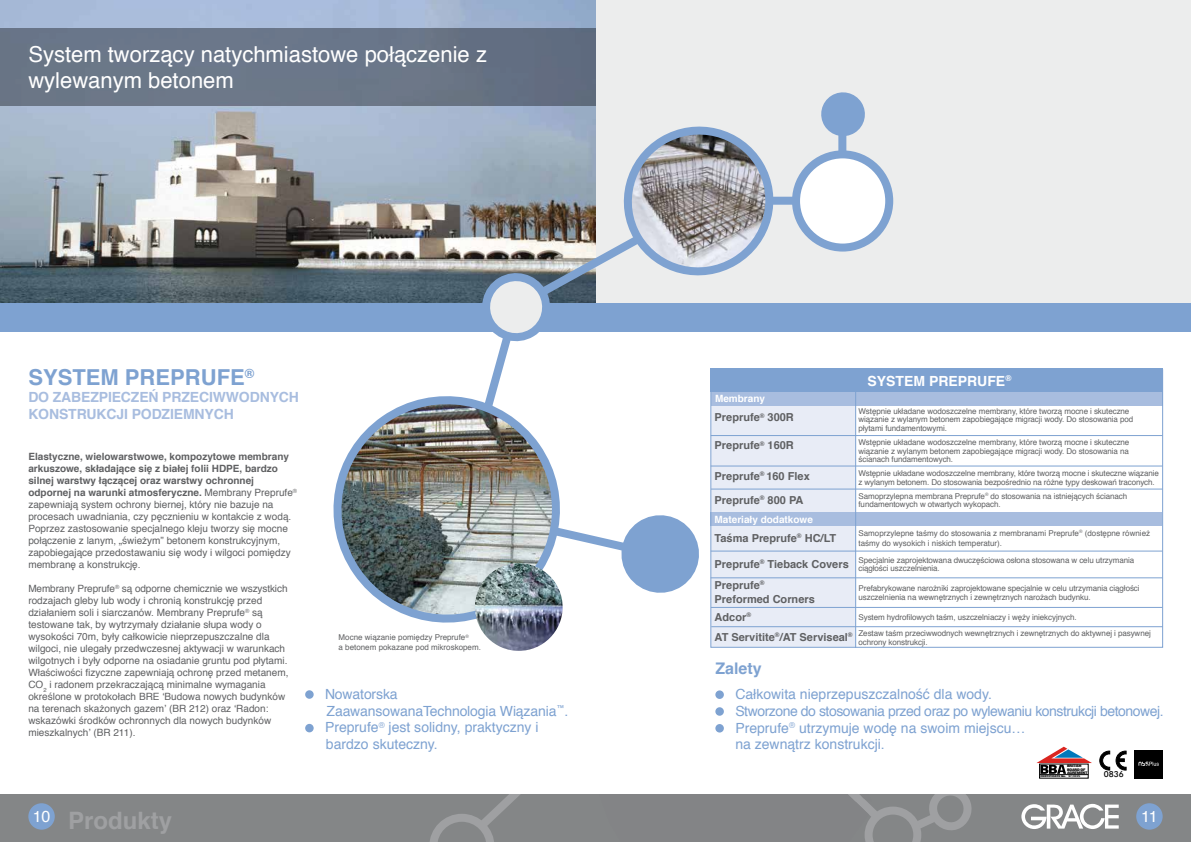
<style>
.page{position:relative;width:1191px;height:842px;background:#fff}
.page>*{position:absolute;margin:0;border:0;box-sizing:border-box;transform-origin:0 0}
.t1{font:700 24px "Helvetica";color:#9fa0a2}
.t2{font:22px/26.4px "Helvetica";color:#fff}
.t3{font:700 22px "Helvetica";color:#7ea2d1}
.t4{font:700 16px "Helvetica";color:#7ea2d1}
.t5{font:16px "Helvetica";color:#fff}
.t6{font:14px/16.8px "Helvetica";color:#7ea2d1}
.t7{font:700 14px/16.8px "Helvetica";letter-spacing:-.01em;color:#a8bddf}
.t8{font:700 14px "Helvetica";color:#fff}
.t9{font:700 11px/24px "Helvetica";color:#5f6062}
.t10{font:10px/12px "Helvetica";color:#5f6062}
.t11{font:700 10px "Helvetica";color:#fff}
.t12{font:500 8.3px "Futura BT";color:#000}
.t13{font:8px/8.5px "Helvetica";letter-spacing:-.01em;color:#5f6062}
.t14{font:900 condensed 3.4px/3.4px "Helvetica";letter-spacing:-.04em;color:#000;scale:1.45 1}
.t15{font:900 condensed 2.4px "Helvetica";letter-spacing:-.04em;color:#000;scale:1.7 1}
.t16{font:700 condensed 2.4px "Helvetica";color:#000;scale:1.5 1}
.s1{font-weight:700}
</style>
<div class="page">
<div style="left:590px;top:0;width:601px;height:305px;background:#eceded"></div>
<div style="left:0;top:794px;width:1191px;height:48px;background:#848687"></div>
<svg style="left:430px;top:794px;width:90px;height:48px"></svg>
<div style="left:28px;top:803px;width:27px;height:27px;background:#7ea2d1;border-radius:50%"></div>
<div style="left:1136px;top:803px;width:26px;height:27px;background:#7ea2d1;border-radius:50%"></div>
<div style="left:711px;top:403px;width:144px;height:244px;background:#e8ecf6"></div>
<div style="left:711px;top:512px;width:451px;height:14px;background:#a8bddf"></div>
<div style="left:711px;top:392px;width:451px;height:13px;background:#a8bddf"></div>
<img style="left:0;top:0;width:595px;height:303px">
<div style="left:0;top:303px;width:1191px;height:29px;background:#7ea2d1"></div>
<img style="left:333px;top:398px;width:230px;height:235px">
<img style="left:475px;top:563px;width:87px;height:88px;border-radius:44px">
<div style="left:710px;top:369px;width:453px;height:23px;background:#7ea2d1"></div>
<hr style="left:855px;top:390px;width:1px;height:258px;background:#7ea2d1">
<div style="left:715px;top:690px;width:9px;height:9px;background:#7ea2d1;border-radius:50%"></div>
<div style="left:715px;top:707px;width:9px;height:9px;background:#7ea2d1;border-radius:50%"></div>
<div style="left:715px;top:724px;width:9px;height:8px;background:#7ea2d1;border-radius:50%"></div>
<hr style="left:711px;top:435px;width:451px;height:1px;background:#7ea2d1">
<hr style="left:710px;top:465px;width:452px;height:1px;background:#7ea2d1">
<hr style="left:710px;top:551px;width:452px;height:1px;background:#7ea2d1">
<div style="left:0;top:28px;width:595px;height:77px;background:#697688"></div>
<hr style="left:711px;top:607px;width:451px;height:1px;background:#7ea2d1">
<hr style="left:711px;top:626px;width:451px;height:1px;background:#7ea2d1">
<svg style="left:1039px;top:764px;width:49px;height:14px"></svg>
<hr style="left:1039px;top:774px;width:49px;height:1px;background:#000">
<svg style="left:1036px;top:747px;width:56px;height:27px"></svg>
<div style="left:305px;top:690px;width:9px;height:9px;background:#7ea2d1;border-radius:50%"></div>
<div style="left:305px;top:724px;width:9px;height:8px;background:#7ea2d1;border-radius:50%"></div>
<svg style="left:1099px;top:751px;width:27px;height:19px"></svg>
<div style="left:1134px;top:750px;width:28px;height:28px;background:#000"></div>
<svg style="left:1138px;top:762px;width:20px;height:4px"></svg>
<hr style="left:711px;top:489px;width:451px;height:1px;background:#7ea2d1">
<hr style="left:710px;top:577px;width:452px;height:1px;background:#7ea2d1">
<img style="left:427px;top:120px;width:352px;height:480px">
<div style="left:770px;top:197px;width:46px;height:8px;background:#7ea2d1"></div>
<div style="left:796px;top:154px;width:93px;height:94px;background:#fff;border-radius:50%"></div>
<div style="left:792px;top:150px;width:101px;height:102px;border:8px solid #7ea2d1;border-radius:50%"></div>
<svg style="left:821px;top:92px;width:44px;height:48px"></svg>
<div style="left:838px;top:133px;width:8px;height:20px;background:#7ea2d1"></div>
<div style="left:710px;top:369px;width:453px;height:279px;border:1px solid #7ea2d1"></div>
<svg style="left:848px;top:794px;width:121px;height:48px"></svg>
<svg style="left:1021px;top:804px;width:97px;height:25px"></svg>
<p class="t2" style="left:28px;top:42px;width:460px">System tworzący natychmiastowe połączenie z wylewanym betonem</p>
<p class="t3" style="left:28px;top:360px;width:227px">SYSTEM PREPRUFE<sup>®</sup></p>
<p class="t7" style="left:28px;top:389px;width:272px">DO ZABEZPIECZEŃ PRZECIWWODNYCH<br>KONSTRUKCJI PODZIEMNYCH</p>
<p class="t10" style="left:28px;top:451px;width:270px"><span class="s1">Elastyczne, wielowarstwowe, kompozytowe membrany arkuszowe, składające się z białej folii HDPE, bardzo silnej warstwy łączącej oraz warstwy ochronnej odpornej na warunki atmosferyczne.</span> Membrany Preprufe<sup>® </sup>zapewniają system ochrony biernej, który nie bazuje na procesach uwadniania, czy pęcznieniu w kontakcie z wodą.<br>Poprzez zastosowanie specjalnego kleju tworzy się mocne połączenie z lanym, „świeżym” betonem konstrukcyjnym, zapobiegające przedostawaniu się wody i wilgoci pomiędzy membranę a konstrukcję.</p>
<p class="t10" style="left:28px;top:583px;width:262px">Membrany Preprufe<sup>®</sup> są odporne chemicznie we wszystkich rodzajach gleby lub wody i chronią konstrukcję przed działaniem soli i siarczanów. Membrany Preprufe<sup>®</sup> są testowane tak, by wytrzymały działanie słupa wody o wysokości 70m, były całkowicie nieprzepuszczalne dla wilgoci, nie ulegały przedwczesnej aktywacji w warunkach wilgotnych i były odporne na osiadanie gruntu pod płytami.<br>Właściwości fizyczne zapewniają ochronę przed metanem, CO<sub>2</sub> i radonem przekraczającą minimalne wymagania określone w protokołach BRE ‘Budowa nowych budynków na terenach skażonych gazem’ (BR 212) oraz ‘Radon: wskazówki środków ochronnych dla nowych budynków mieszkalnych’ (BR 211).</p>
<p class="t13" style="left:339px;top:633px;width:144px;line-height:9.6px">Mocne wiązanie pomiędzy Preprufe<sup>®<br></sup>a betonem pokazane pod mikroskopem.</p>
<p class="t6" style="left:325px;top:686px;width:245px">Nowatorska<br>ZaawansowanaTechnologia Wiązania<sup>™</sup>.<br>Preprufe<sup>®</sup> jest solidny, praktyczny i bardzo skuteczny.</p>
<p class="t8" style="left:867px;top:369px;width:145px">SYSTEM PREPRUFE<sup>®</sup></p>
<p class="t13" style="left:858px;top:407px;width:276px">Wstępnie układane wodoszczelne membrany, które tworzą mocne i skuteczne wiązanie z wylanym betonem zapobiegające migracji wody. Do stosowania pod płytami fundamentowymi.</p>
<p class="t13" style="left:858px;top:438px;width:272px;text-align:justify">Wstępnie układane wodoszczelne membrany, które tworzą mocne i skuteczne wiązanie z wylanym betonem zapobiegające migracji wody. Do stosowania na ścianach fundamentowych.</p>
<p class="t13" style="left:858px;top:492px;width:270px">Samoprzylepna membrana Preprufe<sup>®</sup> do stosowania na istniejących ścianach fundamentowych w otwartych wykopach.</p>
<p class="t13" style="left:858px;top:529px;width:293px;line-height:9.6px">Samoprzylepne taśmy do stosowania z membranami Preprufe<sup>®</sup> (dostępne również taśmy do wysokich i niskich temperatur).</p>
<p class="t13" style="left:858px;top:556px;width:277px">Specjalnie zaprojektowana dwuczęściowa osłona stosowana w celu utrzymania ciągłości uszczelnienia.</p>
<p class="t13" style="left:858px;top:585px;width:283px">Prefabrykowane narożniki zaprojektowane specjalnie w celu utrzymania ciągłości uszczelnienia na wewnętrznych i zewnętrznych narożach budynku.</p>
<p class="t11" style="left:715px;top:391px;width:52px">Membrany</p>
<p class="t9" style="left:714px;top:405px;width:81px">Preprufe<sup>®</sup> 300R</p>
<p class="t9" style="left:714px;top:433px;width:81px">Preprufe<sup>®</sup> 160R</p>
<p class="t9" style="left:714px;top:464px;width:97px">Preprufe<sup>®</sup> 160 Flex<br>Preprufe<sup>®</sup> 800 PA</p>
<p class="t9" style="left:714px;top:526px;width:123px">Taśma Preprufe<sup>®</sup> HC/LT</p>
<p class="t9" style="left:714px;top:554px;width:136px;line-height:21px">Preprufe<sup>®</sup> Tieback Covers<br>Preprufe<sup>®</sup></p>
<p class="t9" style="left:714px;top:590px;width:102px;line-height:18px">Preformed Corners<br>Adcor<sup>®</sup></p>
<p class="t9" style="left:714px;top:625px;width:140px">AT Servitite<sup>®</sup>/AT Serviseal<sup>®</sup></p>
<p class="t4" style="left:715px;top:656px;width:48px">Zalety</p>
<p class="t6" style="left:735px;top:686px;width:430px">Całkowita nieprzepuszczalność dla wody.<br>Stworzone do stosowania przed oraz po wylewaniu konstrukcji betonowej.<br>Preprufe<sup>®</sup> utrzymuje wodę na swoim miejscu…<br>na zewnątrz konstrukcji.</p>
<p class="t13" style="left:858px;top:469px;width:302px">Wstępnie układane wodoszczelne membrany, które tworzą mocne i skuteczne wiązanie z wylanym betonem. Do stosowania bezpośrednio na różne typy deskowań traconych.</p>
<p class="t11" style="left:714px;top:511px;width:100px">Materiały dodatkowe</p>
<p class="t13" style="left:858px;top:609px;width:294px;line-height:16.1px">System hydrofilowych taśm, uszczelniaczy i węży iniekcyjnych.<br>Zestaw taśm przeciwwodnych wewnętrznych i zewnętrznych do aktywnej i pasywnej</p>
<p class="t13" style="left:858px;top:638px;width:71px">ochrony konstrukcji.</p>
<p class="t14" style="left:1067px;top:764px;width:16px">BRITISH<br>BOARD OF<br>AGREMENT</p>
<p class="t16" style="left:1068px;top:775px;width:9px">97/3325</p>
<p class="t15" style="left:1040px;top:775px;width:17px">CERTIFICATE No.</p>
<p class="t12" style="left:1103px;top:769px;width:22px">0836</p>
<p class="t5" style="left:33px;top:804px;width:19px">10</p>
<p class="t5" style="left:1141px;top:804px;width:18px">11</p>
<p class="t1" style="left:68px;top:801px;width:106px">Produkty</p>
</div>
